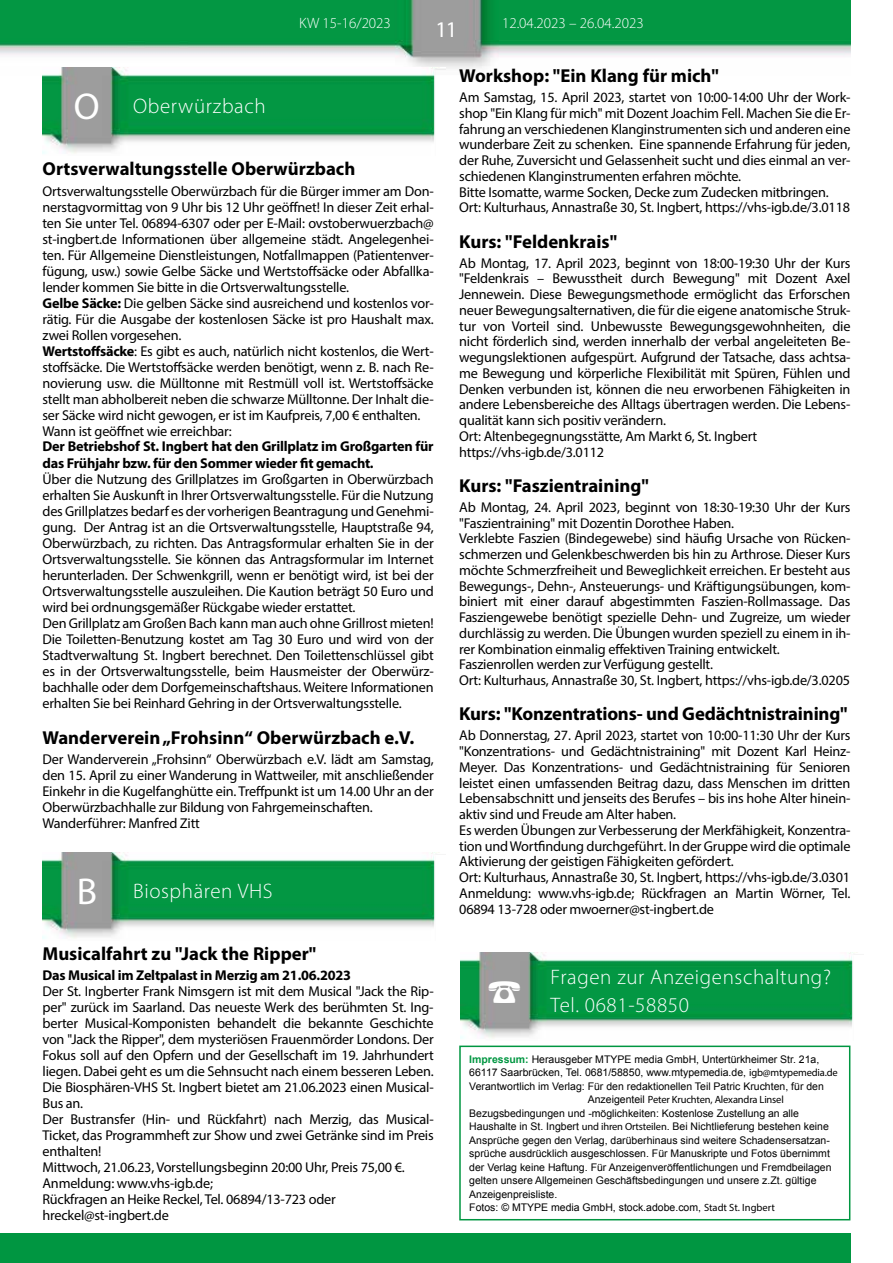
<style>
.page{position:relative;width:893px;height:1263px;background:#fff}
.page>*{position:absolute;margin:0;border:0;box-sizing:border-box;transform-origin:0 0}
.t1{font:22.5px "Myriad Pro";color:#fff}
.t2{font:300 21px/28.2px "Myriad Pro";letter-spacing:.03em;color:#fff}
.t3{font:700 18.75px "Myriad Pro";color:#000}
.t4{font:300 15px "Myriad Pro";color:#fff}
.t5{font:14.25px/16px "Myriad Pro";letter-spacing:-.015em;color:#000}
.t6{font:700 14.25px/16px "Myriad Pro";letter-spacing:-.015em;color:#000}
.t7{font:10.5px/13.5px "Arial";color:#000}
.t8{font:10.5px "Myriad Pro";letter-spacing:-.015em;color:#000}
.s1{font-weight:400;font-size:37.5px}
.s2{font-weight:700}
.s3{font-weight:700;color:#009641}
.s4{font-family:"Myriad Pro"}
.s5{font-family:"Arial"}
</style>
<div class="page">
<img style="left:0;top:0;width:850px;height:75px">
<div style="left:459px;top:1045px;width:391px;height:175px;border:2px solid #009641"></div>
<div style="left:0;top:1233px;width:850px;height:30px;background:#009641"></div>
<img style="left:43px;top:67px;width:403px;height:87px">
<img style="left:43px;top:852px;width:396px;height:87px">
<img style="left:460px;top:952px;width:397px;height:87px">
<svg style="left:489px;top:981px;width:31px;height:21px"></svg>
<p class="t4" style="left:299px;top:14px;width:93px">KW 15-16/2023</p>
<p class="t4" style="left:502px;top:14px;width:143px">12.04.2023 – 26.04.2023</p>
<h1 class="t1" style="left:435px;top:15px;width:23px">11</h1>
<h2 class="t2" style="left:74px;top:92px;width:193px"><span class="s1">O</span> Oberwürzbach</h2>
<h3 class="t3" style="left:43px;top:157px;width:314px">Ortsverwaltungsstelle Oberwürzbach</h3>
<p class="t5" style="left:43px;top:183px;width:393px">Ortsverwaltungsstelle Oberwürzbach für die Bürger immer am Don&shy;nerstagvormittag von 9 Uhr bis 12 Uhr geöffnet! In dieser Zeit erhal&shy;ten Sie unter Tel. 06894-6307 oder per E-Mail: ovstoberwuerzbach@ st-ingbert.de Informationen über allgemeine städt. Angelegenhei&shy;ten. Für Allgemeine Dienstleistungen, Notfallmappen (Patientenver&shy;fügung, usw.) sowie Gelbe Säcke und Wertstoffsäcke oder Abfallka&shy;lender kommen Sie bitte in die Ortsverwaltungsstelle.<br><span class="s2">Gelbe Säcke:</span> Die gelben Säcke sind ausreichend und kostenlos vor&shy;rätig. Für die Ausgabe der kostenlosen Säcke ist pro Haushalt max. zwei Rollen vorgesehen.<br><span class="s2">Wertstoffsäcke</span>: Es gibt es auch, natürlich nicht kostenlos, die Wert&shy;stoffsäcke. Die Wertstoffsäcke werden benötigt, wenn z. B. nach Re&shy;novierung usw. die Mülltonne mit Restmüll voll ist. Wertstoffsäcke stellt man abholbereit neben die schwarze Mülltonne. Der Inhalt die&shy;ser Säcke wird nicht gewogen, er ist im Kaufpreis, 7,00 € enthalten.<br>Wann ist geöffnet wie erreichbar:</p>
<p class="t6" style="left:43px;top:438px;width:393px">Der Betriebshof St. Ingbert hat den Grillplatz im Großgarten für das Frühjahr bzw. für den Sommer wieder fit gemacht.</p>
<p class="t5" style="left:43px;top:470px;width:393px">Über die Nutzung des Grillplatzes im Großgarten in Oberwürzbach erhalten Sie Auskunft in Ihrer Ortsverwaltungsstelle. Für die Nutzung des Grillplatzes bedarf es der vorherigen Beantragung und Genehmi&shy;gung. Der Antrag ist an die Ortsverwaltungsstelle, Hauptstraße 94, Oberwürzbach, zu richten. Das Antragsformular erhalten Sie in der Ortsverwaltungsstelle. Sie können das Antragsformular im Internet herunterladen. Der Schwenkgrill, wenn er benötigt wird, ist bei der Ortsverwaltungsstelle auszuleihen. Die Kaution beträgt 50 Euro und wird bei ordnungsgemäßer Rückgabe wieder erstattet.<br>Den Grillplatz am Großen Bach kann man auch ohne Grillrost mieten!<br>Die Toiletten-Benutzung kostet am Tag 30 Euro und wird von der Stadtverwaltung St. Ingbert berechnet. Den Toilettenschlüssel gibt es in der Ortsverwaltungsstelle, beim Hausmeister der Oberwürz&shy;bachhalle oder dem Dorfgemeinschaftshaus. Weitere Informationen erhalten Sie bei Reinhard Gehring in der Ortsverwaltungsstelle.</p>
<h3 class="t3" style="left:43px;top:725px;width:373px">Wanderverein „Frohsinn“ Oberwürzbach e.V.</h3>
<p class="t5" style="left:43px;top:751px;width:393px">Der Wanderverein „Frohsinn“ Oberwürzbach e.V. lädt am Samstag, den 15. April zu einer Wanderung in Wattweiler, mit anschließender Einkehr in die Kugelfanghütte ein. Treffpunkt ist um 14.00 Uhr an der Oberwürzbachhalle zur Bildung von Fahrgemeinschaften.<br>Wanderführer: Manfred Zitt</p>
<h2 class="t2" style="left:77px;top:876px;width:197px"><span class="s1">B</span> Biosphären VHS</h2>
<h3 class="t3" style="left:43px;top:942px;width:275px">Musicalfahrt zu "Jack the Ripper"</h3>
<p class="t6" style="left:43px;top:967px;width:310px">Das Musical im Zeltpalast in Merzig am 21.06.2023</p>
<p class="t5" style="left:43px;top:983px;width:393px">Der St. Ingberter Frank Nimsgern ist mit dem Musical "Jack the Rip&shy;per" zurück im Saarland. Das neueste Werk des berühmten St. Ing&shy;berter Musical-Komponisten behandelt die bekannte Geschichte von "Jack the Ripper", dem mysteriösen Frauenmörder Londons. Der Fokus soll auf den Opfern und der Gesellschaft im 19. Jahrhundert liegen. Dabei geht es um die Sehnsucht nach einem besseren Leben.<br>Die Biosphären-VHS St. Ingbert bietet am 21.06.2023 einen Musical-Bus an.<br>Der Bustransfer (Hin- und Rückfahrt) nach Merzig, das Musical-Ticket, das Programmheft zur Show und zwei Getränke sind im Preis enthalten!<br>Mittwoch, 21.06.23, Vorstellungsbeginn 20:00 Uhr, Preis 75,00 €.<br>Anmeldung: www.vhs-igb.de;<br>Rückfragen an Heike Reckel, Tel. 06894/13-723 oder hreckel@st-ingbert.de</p>
<h3 class="t3" style="left:459px;top:64px;width:261px">Workshop: "Ein Klang für mich"</h3>
<p class="t5" style="left:459px;top:89px;width:393px">Am Samstag, 15. April 2023, startet von 10:00-14:00 Uhr der Work&shy;shop "Ein Klang für mich" mit Dozent Joachim Fell. Machen Sie die Er&shy;fahrung an verschiedenen Klanginstrumenten sich und anderen eine wunderbare Zeit zu schenken. Eine spannende Erfahrung für jeden, der Ruhe, Zuversicht und Gelassenheit sucht und dies einmal an ver&shy;schiedenen Klanginstrumenten erfahren möchte.<br>Bitte Isomatte, warme Socken, Decke zum Zudecken mitbringen.<br>Ort: Kulturhaus, Annastraße 30, St. Ingbert, https://vhs-igb.de/3.0118</p>
<h3 class="t3" style="left:459px;top:229px;width:159px">Kurs: "Feldenkrais"</h3>
<p class="t5" style="left:459px;top:255px;width:393px">Ab Montag, 17. April 2023, beginnt von 18:00-19:30 Uhr der Kurs "Feldenkrais – Bewusstheit durch Bewegung" mit Dozent Axel Jennewein. Diese Bewegungsmethode ermöglicht das Erforschen neuer Bewegungsalternativen, die für die eigene anatomische Struk&shy;tur von Vorteil sind. Unbewusste Bewegungsgewohnheiten, die nicht förderlich sind, werden innerhalb der verbal angeleiteten Be&shy;wegungslektionen aufgespürt. Aufgrund der Tatsache, dass achtsa&shy;me Bewegung und körperliche Flexibilität mit Spüren, Fühlen und Denken verbunden ist, können die neu erworbenen Fähigkeiten in andere Lebensbereiche des Alltags übertragen werden. Die Lebens&shy;qualität kann sich positiv verändern.<br>Ort: Altenbegegnungsstätte, Am Markt 6, St. Ingbert https://vhs-igb.de/3.0112</p>
<h3 class="t3" style="left:459px;top:473px;width:191px">Kurs: "Faszientraining"</h3>
<p class="t5" style="left:459px;top:499px;width:393px">Ab Montag, 24. April 2023, beginnt von 18:30-19:30 Uhr der Kurs "Faszientraining" mit Dozentin Dorothee Haben.<br>Verklebte Faszien (Bindegewebe) sind häufig Ursache von Rücken&shy;schmerzen und Gelenkbeschwerden bis hin zu Arthrose. Dieser Kurs möchte Schmerzfreiheit und Beweglichkeit erreichen. Er besteht aus Bewegungs-, Dehn-, Ansteuerungs- und Kräftigungsübungen, kom&shy;biniert mit einer darauf abgestimmten Faszien-Rollmassage. Das Fasziengewebe benötigt spezielle Dehn- und Zugreize, um wieder durchlässig zu werden. Die Übungen wurden speziell zu einem in ih&shy;rer Kombination einmalig effektiven Training entwickelt.<br>Faszienrollen werden zur Verfügung gestellt.<br>Ort: Kulturhaus, Annastraße 30, St. Ingbert, https://vhs-igb.de/3.0205</p>
<h3 class="t3" style="left:459px;top:702px;width:390px">Kurs: "Konzentrations- und Gedächtnistraining"</h3>
<p class="t5" style="left:459px;top:727px;width:393px">Ab Donnerstag, 27. April 2023, startet von 10:00-11:30 Uhr der Kurs "Konzentrations- und Gedächtnistraining" mit Dozent Karl Heinz-Meyer. Das Konzentrations- und Gedächtnistraining für Senioren leistet einen umfassenden Beitrag dazu, dass Menschen im dritten Lebensabschnitt und jenseits des Berufes – bis ins hohe Alter hinein&shy;aktiv sind und Freude am Alter haben.<br>Es werden Übungen zur Verbesserung der Merkfähigkeit, Konzentra&shy;tion und Wortfindung durchgeführt. In der Gruppe wird die optimale Aktivierung der geistigen Fähigkeiten gefördert.<br>Ort: Kulturhaus, Annastraße 30, St. Ingbert, https://vhs-igb.de/3.0301<br>Anmeldung: www.vhs-igb.de; Rückfragen an Martin Wörner, Tel.<br>06894 13-728 oder mwoerner@st-ingbert.de</p>
<h2 class="t2" style="left:551px;top:963px;width:282px">Fragen zur Anzeigenschaltung?<br>Tel. 0681-58850</h2>
<p class="t7" style="left:469px;top:1052px;width:370px"><span class="s3">Impressum:</span> Herausgeber MTYPE media GmbH, Untertürkheimer Str. 21a,<br>66117 Saarbrücken, Tel. 0681/58850, www.mtypemedia.de, <span class="s4">igb@mtypemedia.de<br></span>Verantwortlich im Verlag: Für den redaktionellen Teil Patric Kruchten, für den</p>
<p class="t8" style="left:588px;top:1093px;width:198px"><span class="s5">Anzeigenteil</span> Peter Kruchten, Alexandra Linsel</p>
<p class="t7" style="left:469px;top:1106px;width:364px">Bezugsbedingungen und -möglichkeiten: Kostenlose Zustellung an alle Haushalte in St. Ingbert <span class="s4">und ihren Ortsteilen</span>. Bei Nichtlieferung bestehen keine Ansprüche gegen den Verlag, darüberhinaus sind weitere Schadensersatzan&shy;sprüche ausdrücklich ausgeschlossen. Für Manuskripte und Fotos übernimmt der Verlag keine Haftung. Für Anzeigenveröffentlichungen und Fremdbeilagen gelten unsere Allgemeinen Geschäftsbedingungen und unsere z.Zt. gültige Anzeigenpreisliste.<br>Fotos: © MTYPE media GmbH, stock.adobe.com, <span class="s4">Stadt St. Ingbert</span></p>
</div>
